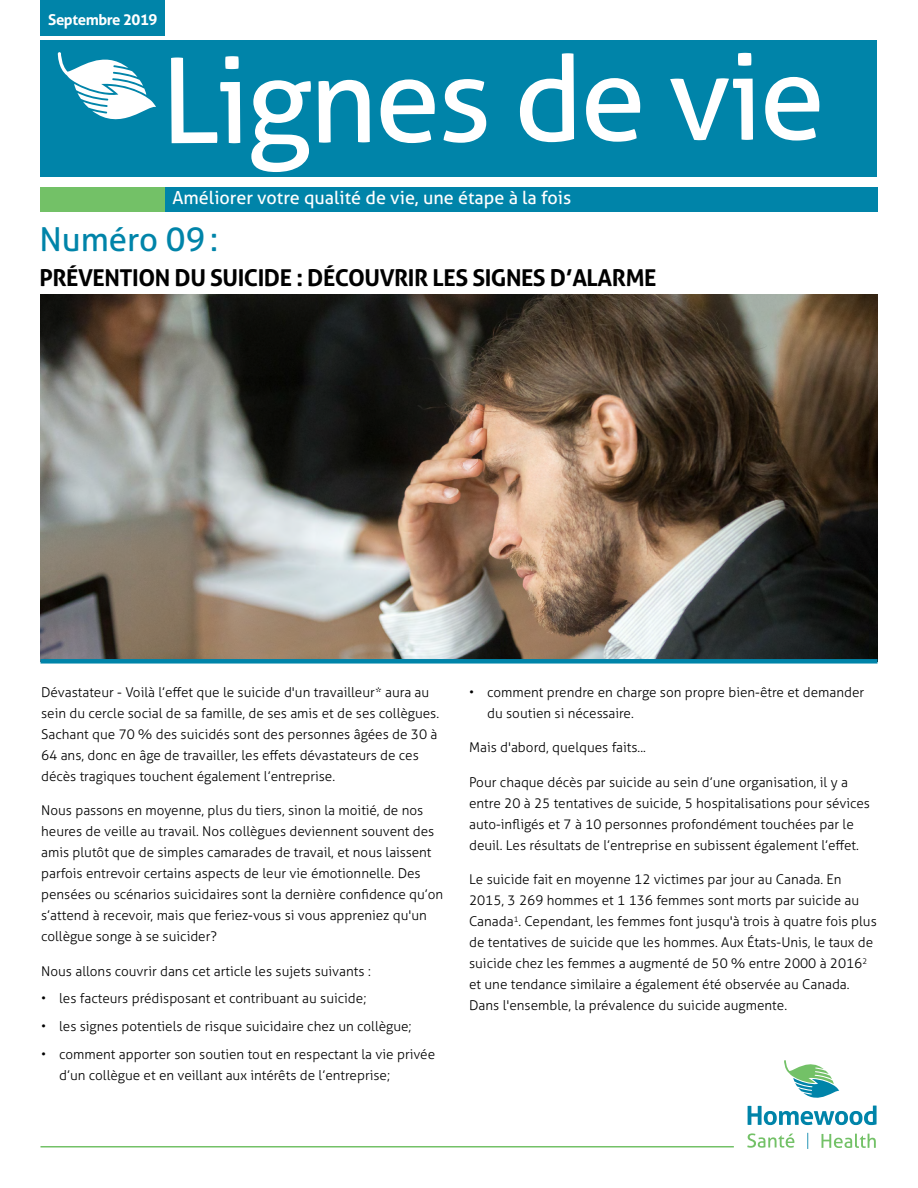
<style>
.page{position:relative;width:918px;height:1188px;background:#fff}
.page>*{position:absolute;margin:0;border:0;box-sizing:border-box;transform-origin:0 0}
.t1{font:118.5px "Aller";letter-spacing:-.035em;color:#fff}
.t2{font:33px "Aller";color:#0084a9}
.t3{font:700 23.25px "Aller";letter-spacing:-.02em;color:#000}
.t4{font:18px "Aller";color:#fff}
.t5{font:700 15px "Aller";letter-spacing:-.03em;color:#fff}
.t6{font:300 13.5px/21px "Aller";color:#000}
</style>
<div class="page">
<svg style="left:748px;top:1060px;width:129px;height:65px"></svg>
<svg style="left:822px;top:1134px;width:54px;height:14px"></svg>
<svg style="left:747px;top:1133px;width:47px;height:15px"></svg>
<svg style="left:807px;top:1133px;width:1px;height:16px"></svg>
<hr style="left:40px;top:1146px;width:694px;height:2px;background:#73c167">
<div style="left:40px;top:40px;width:838px;height:137px;background:#0084a9"></div>
<div style="left:40px;top:187px;width:125px;height:25px;background:#73c167"></div>
<div style="left:40px;top:0;width:125px;height:35px;background:#0084a9"></div>
<div style="left:165px;top:187px;width:713px;height:25px;background:#0084a9"></div>
<svg style="left:58px;top:52px;width:98px;height:68px"></svg>
<img style="left:40px;top:295px;width:838px;height:364px">
<div style="left:40px;top:659px;width:838px;height:5px;background:#0084a9"></div>
<p class="t5" style="left:48px;top:11px;width:111px">Septembre 2019</p>
<h1 class="t1" style="left:161px;top:27px;width:667px">Lignes de vie</h1>
<h3 class="t4" style="left:172px;top:187px;width:400px">Améliorer votre qualité de vie, une étape à la fois</h3>
<h2 class="t2" style="left:39px;top:219px;width:180px">Numéro 09:</h2>
<h3 class="t3" style="left:39px;top:263px;width:619px">PRÉVENTION DU SUICIDE : DÉCOUVRIR LES SIGNES D’ALARME</h3>
<p class="t6" style="left:41px;top:681px;width:400px">Dévastateur - Voilà l’effet que le suicide d'un travailleur* aura au sein du cercle social de sa famille, de ses amis et de ses collègues.<br>Sachant que 70 % des suicidés sont des personnes âgées de 30 à 64 ans, donc en âge de travailler, les effets dévastateurs de ces décès tragiques touchent également l’entreprise.</p>
<p class="t6" style="left:41px;top:800px;width:404px">Nous passons en moyenne, plus du tiers, sinon la moitié, de nos heures de veille au travail. Nos collègues deviennent souvent des amis plutôt que de simples camarades de travail, et nous laissent parfois entrevoir certains aspects de leur vie émotionnelle. Des pensées ou scénarios suicidaires sont la dernière confidence qu’on s’attend à recevoir, mais que feriez-vous si vous appreniez qu'un collègue songe à se suicider?</p>
<p class="t6" style="left:41px;top:960px;width:331px">Nous allons couvrir dans cet article les sujets suivants :</p>
<p class="t6" style="left:41px;top:988px;width:327px">• les facteurs prédisposant et contribuant au suicide;</p>
<p class="t6" style="left:41px;top:1016px;width:372px">• les signes potentiels de risque suicidaire chez un collègue;</p>
<p class="t6" style="left:59px;top:1044px;width:378px;text-indent:-18px">• comment apporter son soutien tout en respectant la vie privée d’un collègue et en veillant aux intérêts de l’entreprise;</p>
<p class="t6" style="left:487px;top:681px;width:379px;text-indent:-18px">• comment prendre en charge son propre bien-être et demander du soutien si nécessaire.</p>
<p class="t6" style="left:469px;top:737px;width:178px">Mais d'abord, quelques faits...</p>
<p class="t6" style="left:469px;top:771px;width:402px">Pour chaque décès par suicide au sein d’une organisation, il y a entre 20 à 25 tentatives de suicide, 5 hospitalisations pour sévices auto-infligés et 7 à 10 personnes profondément touchées par le deuil. Les résultats de l’entreprise en subissent également l’effet.</p>
<p class="t6" style="left:469px;top:869px;width:409px">Le suicide fait en moyenne 12 victimes par jour au Canada. En 2015, 3 269 hommes et 1 136 femmes sont morts par suicide au Canada<sup>1</sup>. Cependant, les femmes font jusqu'à trois à quatre fois plus de tentatives de suicide que les hommes. Aux États-Unis, le taux de suicide chez les femmes a augmenté de 50 % entre 2000 à 2016<sup>2 </sup>et une tendance similaire a également été observée au Canada.<br>Dans l'ensemble, la prévalence du suicide augmente.</p>
</div>
